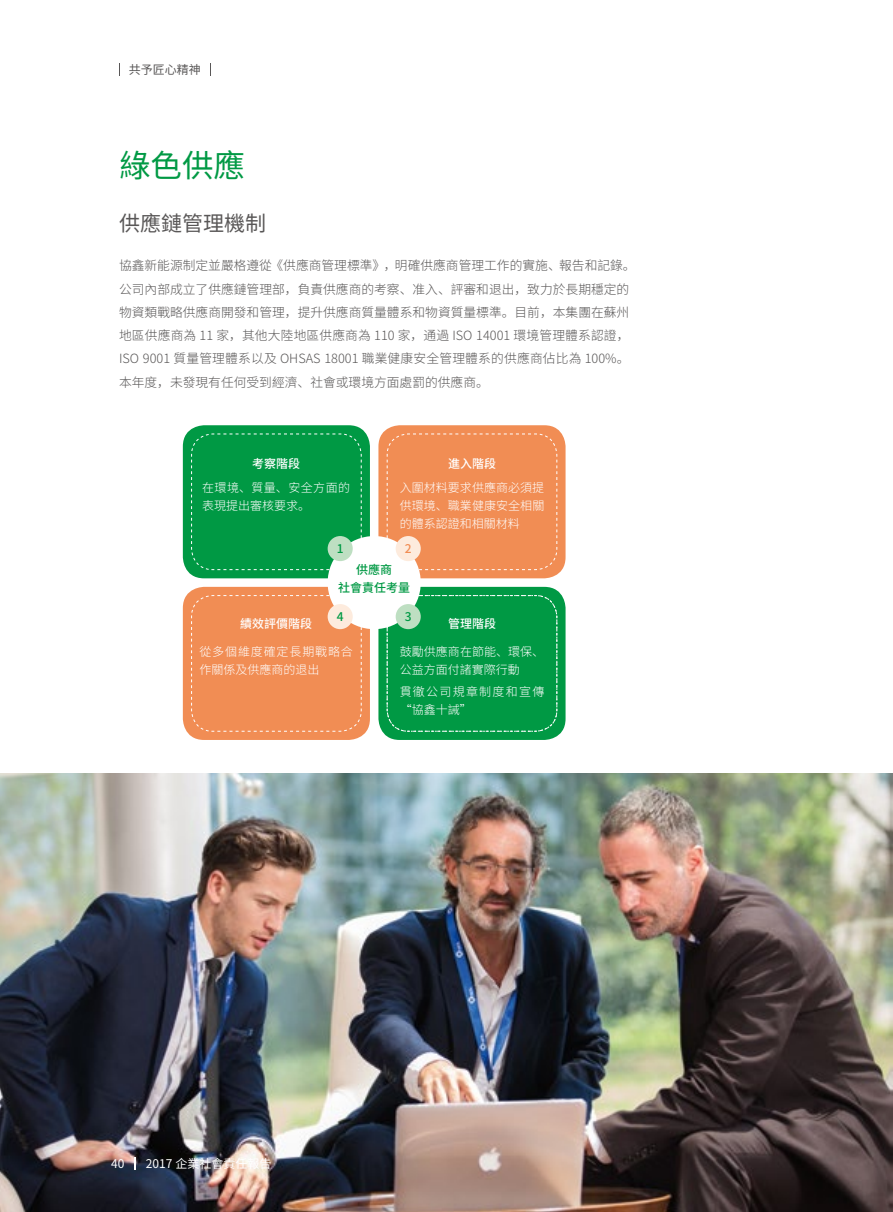
<style>
.page{position:relative;width:893px;height:1212px;background:#fff}
.page>*{position:absolute;margin:0;border:0;box-sizing:border-box;transform-origin:0 0}
.t1{font:31.5px "Noto Sans Hans";color:#094}
.t2{font:21px "Noto Sans Hans";color:#595757}
.t3{font:300 12.75px/23.2px "Noto Sans Hans";color:#595757}
.t4{font:300 12px/18px "Noto Sans Hans";letter-spacing:.005em;color:#fff}
.t5{font:300 12px/18px "Noto Sans Hans";letter-spacing:.07em;color:#fff}
.t6{font:500 12px "Noto Sans Hans";color:#fff}
.t7{font:300 12px/18px "Noto Sans Hans";letter-spacing:.105em;color:#fff}
.t8{font:12px "Noto Sans Hans";color:#fff}
.t9{font:500 12px/18px "Noto Sans Hans";color:#094;text-align:center}
.t10{font:12px "Noto Sans Hans";color:#595757}
.t11{font:500 12px "Noto Sans Hans";color:#f18d54}
</style>
<div class="page">
<svg style="left:119px;top:64px;width:1px;height:12px"></svg>
<svg style="left:210px;top:64px;width:1px;height:12px"></svg>
<img style="left:0;top:774px;width:893px;height:438px">
<div style="left:378px;top:587px;width:188px;height:153px;background:#094;border-radius:21px"></div>
<div style="left:183px;top:587px;width:187px;height:153px;background:#f18d54;border-radius:21px"></div>
<svg style="left:191px;top:595px;width:171px;height:137px"></svg>
<svg style="left:386px;top:595px;width:172px;height:137px"></svg>
<div style="left:183px;top:425px;width:187px;height:153px;background:#094;border-radius:21px"></div>
<svg style="left:191px;top:433px;width:171px;height:137px"></svg>
<div style="left:378px;top:425px;width:188px;height:153px;background:#f18d54;border-radius:21px"></div>
<div style="left:328px;top:536px;width:93px;height:93px;background:#fff;border-radius:50%"></div>
<div style="left:328px;top:536px;width:25px;height:25px;background:#bedfc2;border-radius:50%"></div>
<div style="left:328px;top:604px;width:25px;height:25px;background:#fdebdd;border-radius:50%"></div>
<div style="left:396px;top:604px;width:25px;height:25px;background:#bedfc2;border-radius:50%"></div>
<svg style="left:386px;top:433px;width:172px;height:137px"></svg>
<svg style="left:135px;top:1157px;width:1px;height:12px"></svg>
<p class="t10" style="left:129px;top:63px;width:74px">共予匠心精神</p>
<h1 class="t1" style="left:119px;top:147px;width:127px">綠色供應</h1>
<h2 class="t2" style="left:119px;top:212px;width:148px">供應鏈管理機制</h2>
<p class="t3" style="left:119px;top:254px;width:518px">協鑫新能源制定並嚴格遵從《供應商管理標準》，明確供應商管理工作的實施、報告和記錄。公司內部成立了供應鏈管理部，負責供應商的考察、准入、評審和退出，致力於長期穩定的物資類戰略供應商開發和管理，提升供應商質量體系和物資質量標準。目前，本集團在蘇州地區供應商為 11 家，其他大陸地區供應商為 110 家，通過 ISO 14001 環境管理體系認證，ISO 9001 質量管理體系以及 OHSAS 18001 職業健康安全管理體系的供應商佔比為 100%。本年度，未發現有任何受到經濟、社會或環境方面處罰的供應商。</p>
<p class="t6" style="left:252px;top:456px;width:49px">考察階段</p>
<p class="t6" style="left:448px;top:456px;width:49px">進入階段</p>
<p class="t4" style="left:202px;top:479px;width:149px">在環境、質量、安全方面的表現提出審核要求。</p>
<p class="t4" style="left:400px;top:479px;width:146px;text-align:justify">入圍材料要求供應商必須提供環境、職業健康安全相關的體系認證和相關材料</p>
<p class="t9" style="left:337px;top:540px;width:8px">1</p>
<p class="t11" style="left:405px;top:542px;width:8px">2</p>
<p class="t9" style="left:338px;top:561px;width:73px">供應商<br>社會責任考量</p>
<p class="t9" style="left:405px;top:608px;width:8px">3</p>
<p class="t9" style="left:337px;top:608px;width:8px">4</p>
<p class="t6" style="left:240px;top:616px;width:73px">績效評價階段</p>
<p class="t6" style="left:448px;top:616px;width:49px">管理階段</p>
<p class="t5" style="left:199px;top:642px;width:155px">從多個維度確定長期戰略合作關係及供應商的退出</p>
<p class="t4" style="left:400px;top:642px;width:146px">鼓勵供應商在節能、環保、公益方面付諸實際行動</p>
<p class="t7" style="left:400px;top:683px;width:146px">貫徹公司規章制度和宣傳“協鑫十誡”</p>
<p class="t8" style="left:111px;top:1157px;width:15px">40</p>
<p class="t8" style="left:146px;top:1157px;width:127px">2017 企業社會責任報告</p>
</div>
